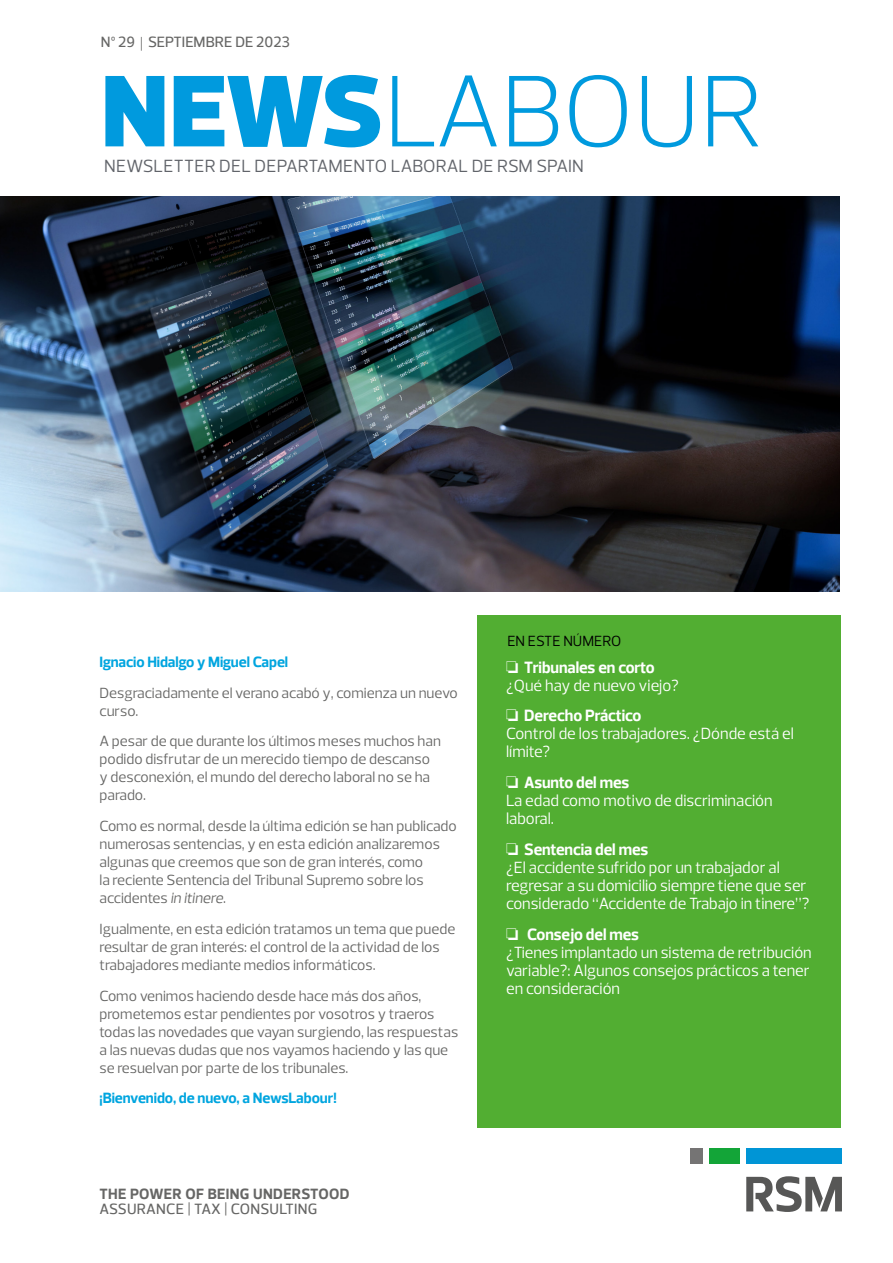
<style>
.page{position:relative;width:893px;height:1263px;background:#fff}
.page>*{position:absolute;margin:0;border:0;box-sizing:border-box;transform-origin:0 0}
.t1{font:300 103.5px "Prelo";letter-spacing:-.005em;color:#009ade}
.t2{font:18px "Prelo";color:#61646a}
.t3{font:16.5px/18px "Prelo";color:#fff}
.t4{font:15px/18px "Prelo";color:#666665}
.t5{font:700 15px "Prelo";letter-spacing:-.005em;color:#00a5df}
.t6{font:500 15px "Prelo";letter-spacing:.005em;color:#666665}
.t7{font:700 15px "Prelo";letter-spacing:.02em;color:#666665}
.t8{font:15px "Prelo";color:#000}
.s1{font-family:"Baskerville";font-weight:400}
.s2{font-weight:900}
.s3{font-style:italic}
.s4{font-weight:700}
</style>
<div class="page">
<div style="left:746px;top:1148px;width:96px;height:16px;background:#0095d6"></div>
<div style="left:690px;top:1148px;width:12px;height:16px;background:#757474"></div>
<div style="left:709px;top:1148px;width:30px;height:16px;background:#13a538"></div>
<svg style="left:746px;top:1176px;width:96px;height:36px"></svg>
<div style="left:477px;top:615px;width:363px;height:513px;background:#52ae32"></div>
<img style="left:0;top:196px;width:840px;height:396px">
<p class="t6" style="left:101px;top:33px;width:191px">Nº 29 <span class="s1">|</span> SEPTIEMBRE DE 2023</p>
<h1 class="t1" style="left:101px;top:53px;width:664px"><span class="s2">NEWS</span>LABOUR</h1>
<p class="t2" style="left:104px;top:155px;width:481px">NEWSLETTER DEL DEPARTAMENTO LABORAL DE RSM SPAIN</p>
<p class="t5" style="left:99px;top:653px;width:190px">Ignacio Hidalgo y Miguel Capel</p>
<p class="t4" style="left:99px;top:684px;width:360px">Desgraciadamente el verano acabó y, comienza un nuevo curso.</p>
<p class="t4" style="left:99px;top:732px;width:343px">A pesar de que durante los últimos meses muchos han podido disfrutar de un merecido tiempo de descanso y desconexión, el mundo del derecho laboral no se ha parado.</p>
<p class="t4" style="left:99px;top:817px;width:359px">Como es normal, desde la última edición se han publicado numerosas sentencias, y en esta edición analizaremos algunas que creemos que son de gran interés, como<br>la reciente Sentencia del Tribunal Supremo sobre los accidentes <span class="s3">in itinere</span>.</p>
<p class="t4" style="left:99px;top:920px;width:357px">Igualmente, en esta edición tratamos un tema que puede resultar de gran interés: el control de la actividad de los trabajadores mediante medios informáticos.</p>
<p class="t4" style="left:99px;top:987px;width:360px">Como venimos haciendo desde hace más dos años, prometemos estar pendientes por vosotros y traeros todas las novedades que vayan surgiendo, las respuestas a las nuevas dudas que nos vayamos haciendo y las que se resuelvan por parte de los tribunales.</p>
<p class="t5" style="left:99px;top:1090px;width:239px">¡Bienvenido, de nuevo, a NewsLabour!</p>
<p class="t7" style="left:99px;top:1185px;width:252px">THE POWER OF BEING UNDERSTOOD</p>
<p class="t6" style="left:99px;top:1200px;width:220px">ASSURANCE | TAX | CONSULTING</p>
<p class="t8" style="left:507px;top:632px;width:115px">EN ESTE NÚMERO</p>
<p class="t3" style="left:506px;top:658px;width:174px">❏ <span class="s4">Tribunales en corto </span>¿Qué hay de nuevo viejo?</p>
<p class="t3" style="left:506px;top:707px;width:289px">❏ <span class="s4">Derecho Práctico<br></span>Control de los trabajadores. ¿Dónde está el límite?</p>
<p class="t3" style="left:506px;top:774px;width:268px">❏ <span class="s4">Asunto del mes<br></span>La edad como motivo de discriminación laboral.</p>
<p class="t3" style="left:506px;top:840px;width:305px">❏ <span class="s4">Sentencia del mes<br></span>¿El accidente sufrido por un trabajador al regresar a su domicilio siempre tiene que ser considerado “Accidente de Trabajo in tinere”?</p>
<p class="t3" style="left:506px;top:925px;width:307px">❏ <span class="s4">Consejo del mes<br></span>¿Tienes implantado un sistema de retribución variable?: Algunos consejos prácticos a tener en consideración</p>
</div>
